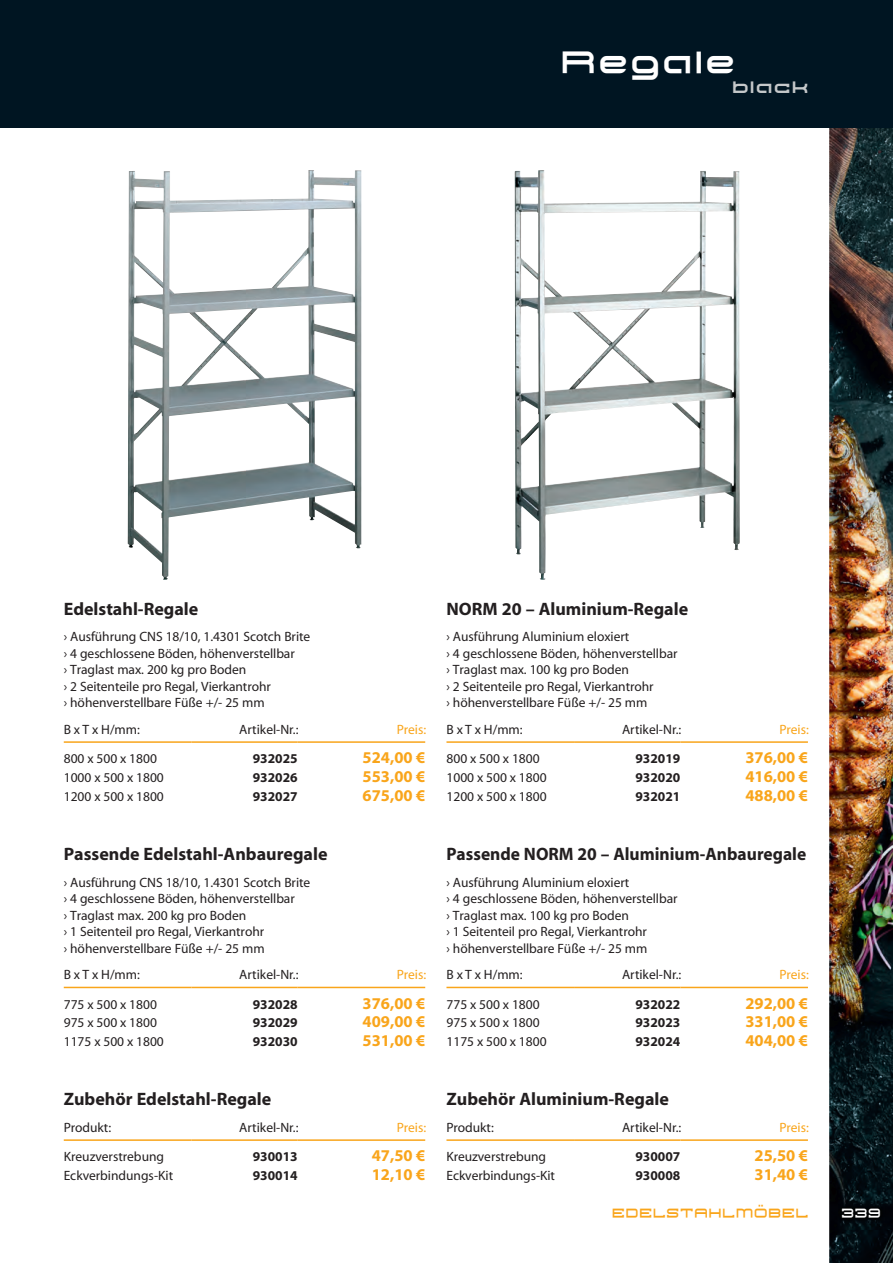
<style>
.page{position:relative;width:893px;height:1263px;background:#fff}
.page>*{position:absolute;margin:0;border:0;box-sizing:border-box;transform-origin:0 0}
.t1{font:48px "Troglodyte";letter-spacing:.1em;color:#fff;scale:.95 1}
.t2{font:19.8px "Troglodyte";letter-spacing:.1em;color:#f9a51b;scale:.83 1}
.t3{font:19.8px "Troglodyte";color:#fff;scale:.83 1}
.t4{font:700 18px "Myriad";color:#231f20}
.t5{font:700 16.5px "Myriad Pro";color:#f9a51b}
.t6{font:13.5px/16.5px "Myriad";letter-spacing:-.005em;color:#231f20}
.t7{font:700 13.5px "Myriad";color:#231f20}
.t8{font:13.5px "Myriad";letter-spacing:-.005em;color:#f9a51b}
</style>
<div class="page">
<img style="left:829px;top:128px;width:64px;height:1135px">
<div style="left:0;top:0;width:893px;height:128px;background:#001522"></div>
<img style="left:838px;top:1205px;width:46px;height:17px">
<img style="left:128px;top:170px;width:233px;height:410px">
<hr style="left:64px;top:741px;width:127px;height:2px;background:#f9a51b">
<hr style="left:191px;top:741px;width:107px;height:2px;background:#f9a51b">
<hr style="left:298px;top:741px;width:127px;height:2px;background:#f9a51b">
<hr style="left:64px;top:987px;width:127px;height:1px;background:#f9a51b">
<hr style="left:191px;top:987px;width:107px;height:1px;background:#f9a51b">
<hr style="left:298px;top:987px;width:127px;height:1px;background:#f9a51b">
<hr style="left:64px;top:1139px;width:127px;height:2px;background:#f9a51b">
<hr style="left:191px;top:1139px;width:107px;height:2px;background:#f9a51b">
<hr style="left:298px;top:1139px;width:127px;height:2px;background:#f9a51b">
<img style="left:515px;top:170px;width:225px;height:410px">
<hr style="left:446px;top:741px;width:128px;height:2px;background:#f9a51b">
<hr style="left:574px;top:741px;width:106px;height:2px;background:#f9a51b">
<hr style="left:680px;top:741px;width:128px;height:2px;background:#f9a51b">
<hr style="left:446px;top:987px;width:128px;height:1px;background:#f9a51b">
<hr style="left:574px;top:987px;width:106px;height:1px;background:#f9a51b">
<hr style="left:680px;top:987px;width:128px;height:1px;background:#f9a51b">
<hr style="left:446px;top:1139px;width:128px;height:2px;background:#f9a51b">
<hr style="left:574px;top:1139px;width:106px;height:2px;background:#f9a51b">
<hr style="left:680px;top:1139px;width:128px;height:2px;background:#f9a51b">
<h1 class="t1" style="left:562px;top:38px;width:261px">Regale<sub>black</sub></h1>
<h3 class="t4" style="left:64px;top:599px;width:136px">Edelstahl-Regale</h3>
<p class="t6" style="left:64px;top:629px;width:248px">› Ausführung CNS 18/10, 1.4301 Scotch Brite › 4 geschlossene Böden, höhenverstellbar<br>› Traglast max. 200 kg pro Boden<br>› 2 Seitenteile pro Regal, Vierkantrohr<br>› höhenverstellbare Füße +/- 25 mm</p>
<p class="t6" style="left:64px;top:722px;width:78px">B x T x H/mm:</p>
<p class="t6" style="left:239px;top:722px;width:61px">Artikel-Nr.:</p>
<p class="t8" style="left:397px;top:723px;width:31px">Preis:</p>
<p class="t6" style="left:64px;top:751px;width:95px">800 x 500 x 1800</p>
<p class="t7" style="left:253px;top:752px;width:46px">932025</p>
<p class="t5" style="left:363px;top:747px;width:64px">524,00 €</p>
<p class="t6" style="left:64px;top:770px;width:102px">1000 x 500 x 1800</p>
<p class="t7" style="left:253px;top:770px;width:46px">932026</p>
<p class="t5" style="left:363px;top:766px;width:64px">553,00 €</p>
<p class="t6" style="left:64px;top:789px;width:102px">1200 x 500 x 1800</p>
<p class="t7" style="left:253px;top:789px;width:46px">932027</p>
<p class="t5" style="left:363px;top:784px;width:64px">675,00 €</p>
<h3 class="t4" style="left:64px;top:844px;width:265px">Passende Edelstahl-Anbauregale</h3>
<p class="t6" style="left:64px;top:874px;width:248px">› Ausführung CNS 18/10, 1.4301 Scotch Brite › 4 geschlossene Böden, höhenverstellbar<br>› Traglast max. 200 kg pro Boden<br>› 1 Seitenteil pro Regal, Vierkantrohr<br>› höhenverstellbare Füße +/- 25 mm</p>
<p class="t6" style="left:64px;top:967px;width:78px">B x T x H/mm:</p>
<p class="t6" style="left:239px;top:967px;width:61px">Artikel-Nr.:</p>
<p class="t8" style="left:397px;top:968px;width:31px">Preis:</p>
<p class="t6" style="left:64px;top:996px;width:95px">775 x 500 x 1800</p>
<p class="t7" style="left:253px;top:997px;width:46px">932028</p>
<p class="t5" style="left:363px;top:992px;width:64px">376,00 €</p>
<p class="t6" style="left:64px;top:1015px;width:95px">975 x 500 x 1800</p>
<p class="t7" style="left:253px;top:1016px;width:46px">932029</p>
<p class="t5" style="left:363px;top:1011px;width:64px">409,00 €</p>
<p class="t6" style="left:64px;top:1034px;width:102px">1175 x 500 x 1800</p>
<p class="t7" style="left:253px;top:1035px;width:46px">932030</p>
<p class="t5" style="left:363px;top:1030px;width:64px">531,00 €</p>
<h3 class="t4" style="left:64px;top:1090px;width:209px">Zubehör Edelstahl-Regale</h3>
<p class="t6" style="left:64px;top:1120px;width:49px">Produkt:</p>
<p class="t6" style="left:239px;top:1120px;width:61px">Artikel-Nr.:</p>
<p class="t8" style="left:397px;top:1121px;width:31px">Preis:</p>
<p class="t6" style="left:64px;top:1149px;width:102px">Kreuzverstrebung</p>
<p class="t7" style="left:253px;top:1150px;width:46px">930013</p>
<p class="t5" style="left:372px;top:1145px;width:55px">47,50 €</p>
<p class="t6" style="left:64px;top:1168px;width:111px">Eckverbindungs-Kit</p>
<p class="t7" style="left:253px;top:1168px;width:46px">930014</p>
<p class="t5" style="left:372px;top:1164px;width:55px">12,10 €</p>
<h3 class="t4" style="left:446px;top:599px;width:243px">NORM 20 – Aluminium-Regale</h3>
<p class="t6" style="left:446px;top:629px;width:233px">› Ausführung Aluminium eloxiert<br>› 4 geschlossene Böden, höhenverstellbar › Traglast max. 100 kg pro Boden<br>› 2 Seitenteile pro Regal, Vierkantrohr<br>› höhenverstellbare Füße +/- 25 mm</p>
<p class="t6" style="left:446px;top:722px;width:78px">B x T x H/mm:</p>
<p class="t6" style="left:622px;top:722px;width:61px">Artikel-Nr.:</p>
<p class="t8" style="left:779px;top:723px;width:31px">Preis:</p>
<p class="t6" style="left:446px;top:751px;width:95px">800 x 500 x 1800</p>
<p class="t7" style="left:635px;top:752px;width:46px">932019</p>
<p class="t5" style="left:745px;top:747px;width:64px">376,00 €</p>
<p class="t6" style="left:446px;top:770px;width:102px">1000 x 500 x 1800</p>
<p class="t7" style="left:635px;top:770px;width:46px">932020</p>
<p class="t5" style="left:745px;top:766px;width:64px">416,00 €</p>
<p class="t6" style="left:446px;top:789px;width:102px">1200 x 500 x 1800</p>
<p class="t7" style="left:635px;top:789px;width:46px">932021</p>
<p class="t5" style="left:745px;top:784px;width:64px">488,00 €</p>
<h3 class="t4" style="left:446px;top:844px;width:361px">Passende NORM 20 – Aluminium-Anbauregale</h3>
<p class="t6" style="left:446px;top:874px;width:233px">› Ausführung Aluminium eloxiert<br>› 4 geschlossene Böden, höhenverstellbar › Traglast max. 100 kg pro Boden<br>› 1 Seitenteil pro Regal, Vierkantrohr<br>› höhenverstellbare Füße +/- 25 mm</p>
<p class="t6" style="left:446px;top:967px;width:78px">B x T x H/mm:</p>
<p class="t6" style="left:622px;top:967px;width:61px">Artikel-Nr.:</p>
<p class="t8" style="left:779px;top:968px;width:31px">Preis:</p>
<p class="t6" style="left:446px;top:996px;width:95px">775 x 500 x 1800</p>
<p class="t7" style="left:635px;top:997px;width:46px">932022</p>
<p class="t5" style="left:745px;top:992px;width:64px">292,00 €</p>
<p class="t6" style="left:446px;top:1015px;width:95px">975 x 500 x 1800</p>
<p class="t7" style="left:635px;top:1016px;width:46px">932023</p>
<p class="t5" style="left:745px;top:1011px;width:64px">331,00 €</p>
<p class="t6" style="left:446px;top:1034px;width:102px">1175 x 500 x 1800</p>
<p class="t7" style="left:635px;top:1035px;width:46px">932024</p>
<p class="t5" style="left:745px;top:1030px;width:64px">404,00 €</p>
<h3 class="t4" style="left:446px;top:1090px;width:224px">Zubehör Aluminium-Regale</h3>
<p class="t6" style="left:446px;top:1120px;width:49px">Produkt:</p>
<p class="t6" style="left:622px;top:1120px;width:61px">Artikel-Nr.:</p>
<p class="t8" style="left:779px;top:1121px;width:31px">Preis:</p>
<p class="t7" style="left:635px;top:1150px;width:46px">930007</p>
<p class="t5" style="left:754px;top:1145px;width:55px">25,50 €</p>
<p class="t7" style="left:635px;top:1168px;width:46px">930008</p>
<p class="t5" style="left:754px;top:1164px;width:55px">31,40 €</p>
<p class="t6" style="left:446px;top:1148px;width:110px;line-height:18.8px">Kreuzverstrebung<br>Eckverbindungs-Kit</p>
<h2 class="t2" style="left:613px;top:1203px;width:237px">EDELSTAHLMÖBEL</h2>
<h2 class="t3" style="left:842px;top:1203px;width:48px">339</h2>
</div>
